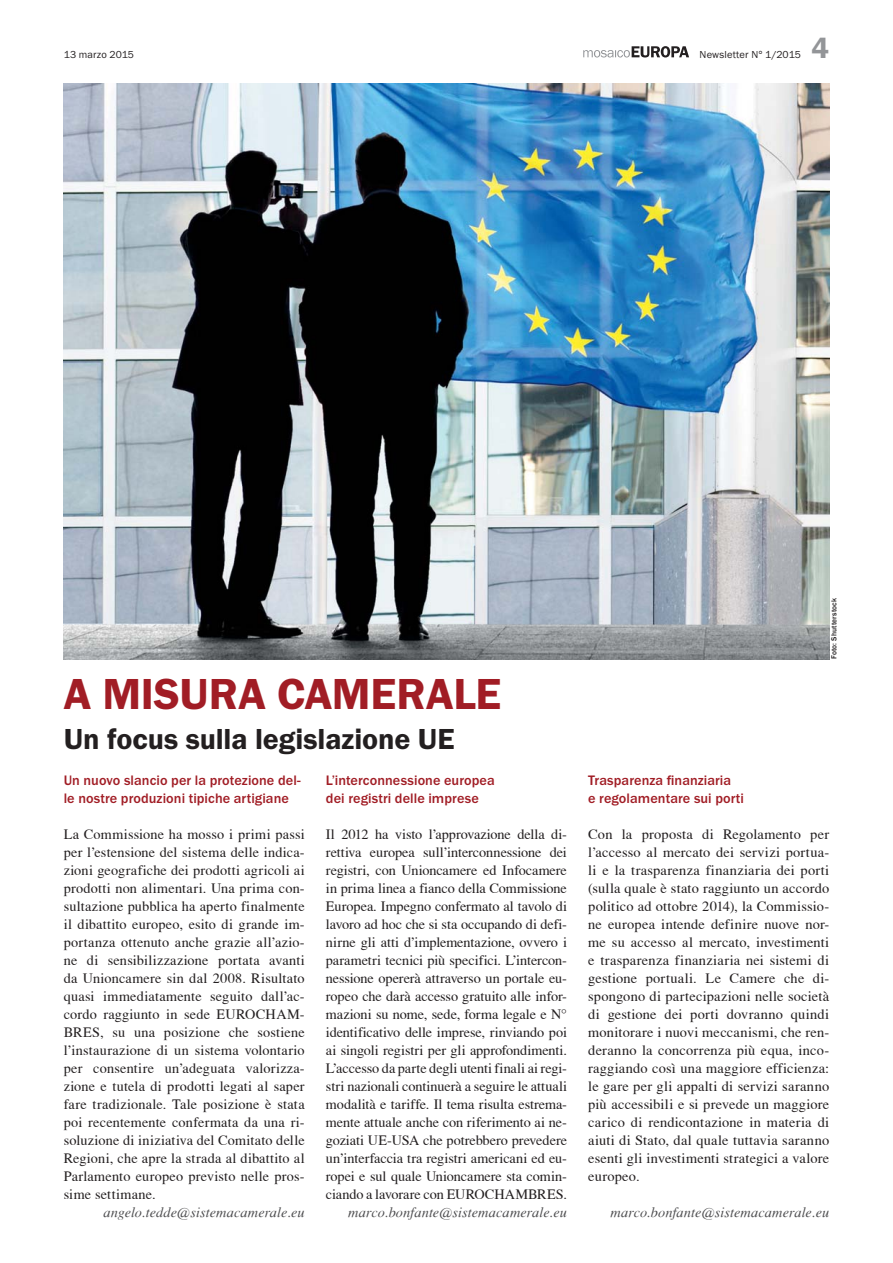
<style>
.page{position:relative;width:893px;height:1263px;background:#fff}
.page>*{position:absolute;margin:0;border:0;box-sizing:border-box;transform-origin:0 0}
.t1{font:600 45px "Franklin Gothic Itc T";letter-spacing:-.005em;color:#a11d25}
.t2{font:600 30px "Franklin Gothic Itc T";color:#231f20}
.t3{font:600 30px "Franklin Gothic Itc T";color:#939598}
.t4{font:14.25px/18px "T Acc LAD";letter-spacing:.015em;color:#231f20;text-align:justify}
.t5{font:500 14.25px/18px "Franklin Gothic Itc T";letter-spacing:.005em;color:#a11d25}
.t6{font:14.25px "T Acc LAD Italic";letter-spacing:.005em;color:#4c4c4e}
.t7{font:10.5px "Franklin Gothic Itc T";letter-spacing:.01em;color:#231f20}
.t8{font:500 7.5px "Franklin Gothic";letter-spacing:.02em;color:#231f20}
</style>
<div class="page">
<svg style="left:583px;top:46px;width:106px;height:12px"></svg>
<img style="left:64px;top:83px;width:765px;height:576px">
<p class="t7" style="left:64px;top:48px;width:72px">13 marzo 2015</p>
<p class="t7" style="left:700px;top:48px;width:103px">Newsletter N° 1/2015</p>
<h2 class="t3" style="left:811px;top:36px;width:19px">4</h2>
<p class="t8" style="left:830px;top:659px;width:63px;rotate:-90deg">Foto: Shutterstock</p>
<h1 class="t1" style="left:64px;top:676px;width:439px">A MISURA CAMERALE</h1>
<h2 class="t2" style="left:64px;top:727px;width:392px">Un focus sulla legislazione UE</h2>
<p class="t5" style="left:326px;top:772px;width:170px">L’interconnessione europea dei registri delle imprese</p>
<p class="t4" style="left:326px;top:825px;width:243px">Il 2012 ha visto l’approvazione della di&shy;rettiva europea sull’interconnessione dei registri, con Unioncamere ed Infocamere in prima linea a fianco della Commissione Europea. Impegno confermato al tavolo di lavoro ad hoc che si sta occupando di defi&shy;nirne gli atti d’implementazione, ovvero i parametri tecnici più specifici. L’intercon&shy;nessione opererà attraverso un portale eu&shy;ropeo che darà accesso gratuito alle infor&shy;mazioni su nome, sede, forma legale e N° identificativo delle imprese, rinviando poi ai singoli registri per gli approfondimenti.<br>L’accesso da parte degli utenti finali ai regi&shy;stri nazionali continuerà a seguire le attuali modalità e tariffe. Il tema risulta estrema&shy;mente attuale anche con riferimento ai ne&shy;goziati UE-USA che potrebbero prevedere un’interfaccia tra registri americani ed eu&shy;ropei e sul quale Unioncamere sta comin&shy;ciando a lavorare con EUROCHAMBRES.</p>
<p class="t6" style="left:348px;top:1204px;width:220px">marco.bonfante@sistemacamerale.eu</p>
<p class="t5" style="left:64px;top:772px;width:239px">Un nuovo slancio per la protezione del&shy;le nostre produzioni tipiche artigiane</p>
<p class="t4" style="left:64px;top:825px;width:242px">La Commissione ha mosso i primi passi per l’estensione del sistema delle indica&shy;zioni geografiche dei prodotti agricoli ai prodotti non alimentari. Una prima con&shy;sultazione pubblica ha aperto finalmente il dibattito europeo, esito di grande im&shy;portanza ottenuto anche grazie all’azio&shy;ne di sensibilizzazione portata avanti da Unioncamere sin dal 2008. Risultato quasi immediatamente seguito dall’ac&shy;cordo raggiunto in sede EUROCHAM-BRES, su una posizione che sostiene l’instaurazione di un sistema volontario per consentire un’adeguata valorizza&shy;zione e tutela di prodotti legati al saper fare tradizionale. Tale posizione è stata poi recentemente confermata da una ri&shy;soluzione di iniziativa del Comitato delle Regioni, che apre la strada al dibattito al Parlamento europeo previsto nelle pros&shy;sime settimane.</p>
<p class="t6" style="left:103px;top:1204px;width:203px">angelo.tedde@sistemacamerale.eu</p>
<p class="t5" style="left:588px;top:772px;width:157px">Trasparenza finanziaria<br>e regolamentare sui porti</p>
<p class="t4" style="left:588px;top:825px;width:243px">Con la proposta di Regolamento per l’accesso al mercato dei servizi portua&shy;li e la trasparenza finanziaria dei porti (sulla quale è stato raggiunto un accordo politico ad ottobre 2014), la Commissio&shy;ne europea intende definire nuove nor&shy;me su accesso al mercato, investimenti e trasparenza finanziaria nei sistemi di gestione portuali. Le Camere che di&shy;spongono di partecipazioni nelle società di gestione dei porti dovranno quindi monitorare i nuovi meccanismi, che ren&shy;deranno la concorrenza più equa, inco&shy;raggiando così una maggiore efficienza: le gare per gli appalti di servizi saranno più accessibili e si prevede un maggiore carico di rendicontazione in materia di aiuti di Stato, dal quale tuttavia saranno esenti gli investimenti strategici a valore europeo.</p>
<p class="t6" style="left:610px;top:1204px;width:220px">marco.bonfante@sistemacamerale.eu</p>
</div>
